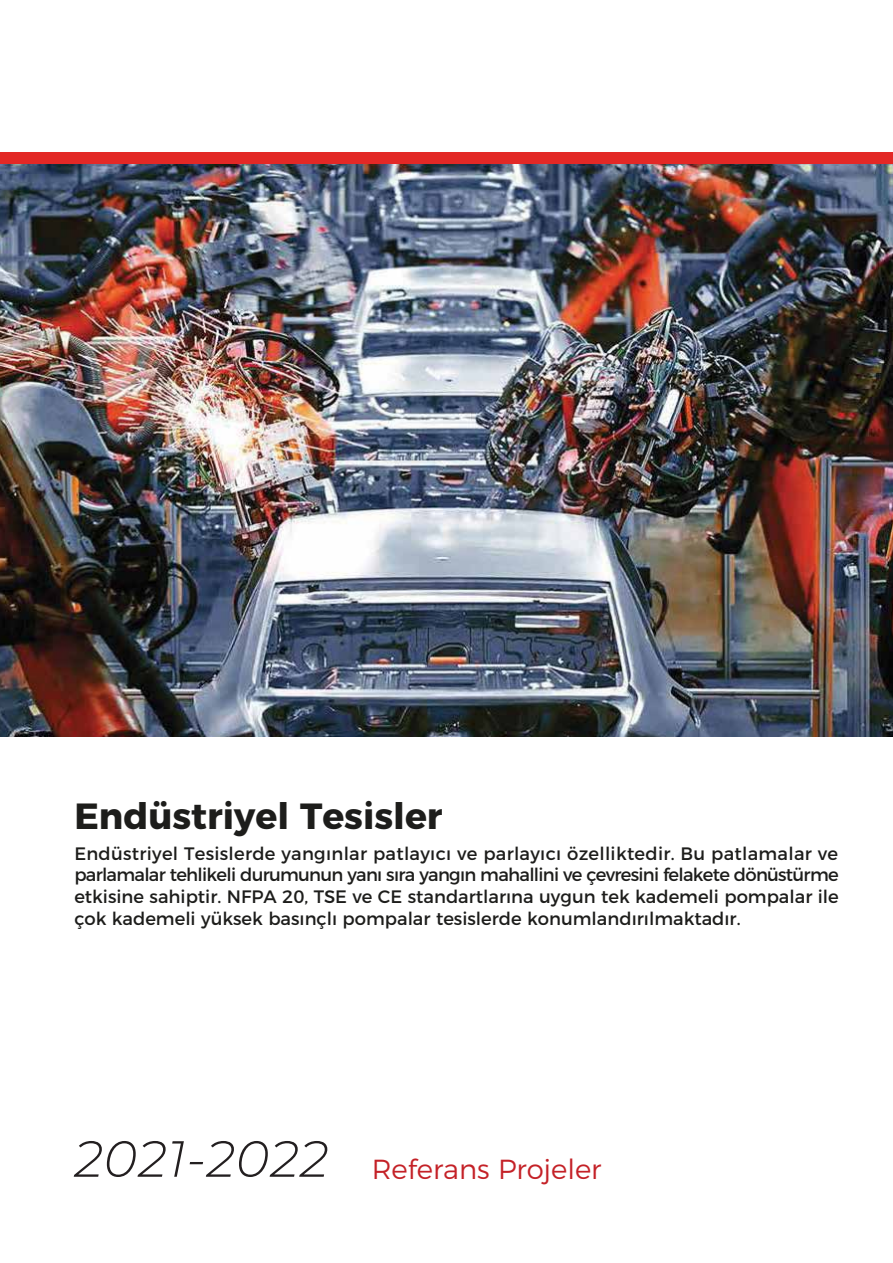
<style>
.page{position:relative;width:893px;height:1263px;background:#fff}
.page>*{position:absolute;margin:0;border:0;box-sizing:border-box;transform-origin:0 0}
.t1{font:700 36.3px "Montserrat";color:#1d1d1b}
.t2{font:300 27.6px "Montserrat";color:#c42127}
.t3{font:18px/21.6px "Montserrat";color:#1d1d1b;text-align:justify}
.s1{font-style:italic;font-size:50.7px;color:#231f20}
</style>
<div class="page">
<div style="left:0;top:152px;width:893px;height:12px;background:#e32826"></div>
<img style="left:0;top:164px;width:893px;height:572px">
<h1 class="t1" style="left:74px;top:786px;width:370px">Endüstriyel Tesisler</h1>
<p class="t3" style="left:74px;top:841px;width:766px">Endüstriyel Tesislerde yangınlar patlayıcı ve parlayıcı özelliktedir. Bu patlamalar ve parlamalar tehlikeli durumunun yanı sıra yangın mahallini ve çevresini felakete dönüstürme etkisine sahiptir. NFPA 20, TSE ve CE standartlarına uygun tek kademeli pompalar ile çok kademeli yüksek basınçlı pompalar tesislerde konumlandırılmaktadır.</p>
<h2 class="t2" style="left:74px;top:1147px;width:529px"><span class="s1">2021-2022</span> Referans Projeler</h2>
</div>
